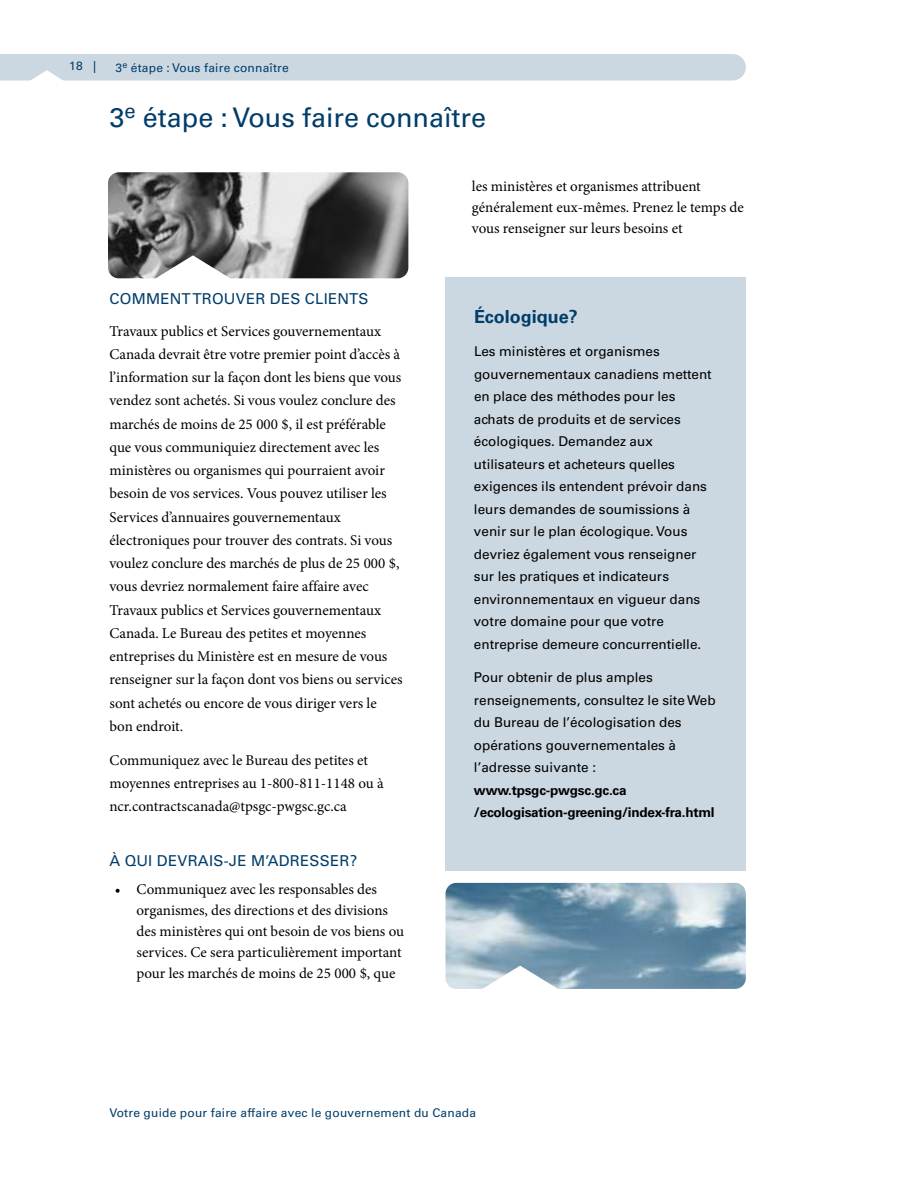
<style>
.page{position:relative;width:918px;height:1188px;background:#fff}
.page>*{position:absolute;margin:0;border:0;box-sizing:border-box;transform-origin:0 0}
.t1{font:27px "Univers LT Std";color:#003d69}
.t2{font:700 18px "Univers LT Std";color:#003d69}
.t3{font:15px/23.2px "Minion Pro";color:#000}
.t4{font:15px "Univers LT Std";letter-spacing:.015em;color:#003d69}
.t5{font:13.5px/22.5px "Univers LT Std";color:#000}
.t6{font:700 13.5px/22.5px "Univers LT Std";letter-spacing:-.015em;color:#000}
.t7{font:12px "Univers LT Std";letter-spacing:.015em;color:#003d69}
</style>
<div class="page">
<div style="left:446px;top:278px;width:300px;height:593px;background:#ccd8e1"></div>
<img style="left:445px;top:883px;width:301px;height:106px;border-radius:11px">
<svg style="left:462px;top:966px;width:116px;height:23px"></svg>
<img style="left:108px;top:172px;width:300px;height:106px;border-radius:11px">
<svg style="left:135px;top:255px;width:116px;height:24px"></svg>
<div style="left:0;top:54px;width:746px;height:27px;background:#ccd8e1"></div>
<p class="t7" style="left:69px;top:62px;width:29px">18 |</p>
<p class="t7" style="left:116px;top:63px;width:175px">3<sup>e</sup> étape : Vous faire connaître</p>
<h1 class="t1" style="left:110px;top:108px;width:378px">3<sup>e</sup> étape : Vous faire connaître</h1>
<p class="t3" style="left:472px;top:177px;width:273px;line-height:21px">les ministères et organismes attribuent généralement eux-mêmes. Prenez le temps de vous renseigner sur leurs besoins et</p>
<p class="t4" style="left:110px;top:293px;width:261px">COMMENTTROUVER DES CLIENTS</p>
<p class="t3" style="left:109px;top:320px;width:295px">Travaux publics et Services gouvernementaux Canada devrait être votre premier point d’accès à l’information sur la façon dont les biens que vous vendez sont achetés. Si vous voulez conclure des marchés de moins de 25 000 $, il est préférable que vous communiquiez directement avec les ministères ou organismes qui pourraient avoir besoin de vos services. Vous pouvez utiliser les Services d’annuaires gouvernementaux électroniques pour trouver des contrats. Si vous voulez conclure des marchés de plus de 25 000 $, vous devriez normalement faire affaire avec Travaux publics et Services gouvernementaux Canada. Le Bureau des petites et moyennes entreprises du Ministère est en mesure de vous renseigner sur la façon dont vos biens ou services sont achetés ou encore de vous diriger vers le bon endroit.</p>
<p class="t3" style="left:109px;top:750px;width:276px">Communiquez avec le Bureau des petites et moyennes entreprises au 1-800-811-1148 ou à ncr.contractscanada@tpsgc-pwgsc.gc.ca</p>
<p class="t4" style="left:109px;top:855px;width:249px">À QUI DEVRAIS-JE M’ADRESSER?</p>
<p class="t3" style="left:136px;top:880px;width:269px;line-height:21px;text-indent:-22px">• Communiquez avec les responsables des organismes, des directions et des divisions des ministères qui ont besoin de vos biens ou services. Ce sera particulièrement important pour les marchés de moins de 25 000 $, que</p>
<p class="t2" style="left:474px;top:310px;width:105px">Écologique?</p>
<p class="t5" style="left:474px;top:342px;width:239px">Les ministères et organismes gouvernementaux canadiens mettent en place des méthodes pour les achats de produits et de services écologiques. Demandez aux utilisateurs et acheteurs quelles exigences ils entendent prévoir dans leurs demandes de soumissions à venir sur le plan écologique. Vous devriez également vous renseigner sur les pratiques et indicateurs environnementaux en vigueur dans votre domaine pour que votre entreprise demeure concurrentielle.</p>
<p class="t5" style="left:474px;top:667px;width:243px">Pour obtenir de plus amples renseignements, consultez le site Web du Bureau de l’écologisation des opérations gouvernementales à l’adresse suivante :</p>
<p class="t6" style="left:474px;top:780px;width:242px">www.tpsgc-pwgsc.gc.ca /ecologisation-greening/index-fra.html</p>
<p class="t7" style="left:110px;top:1109px;width:368px">Votre guide pour faire affaire avec le gouvernement du Canada</p>
</div>
